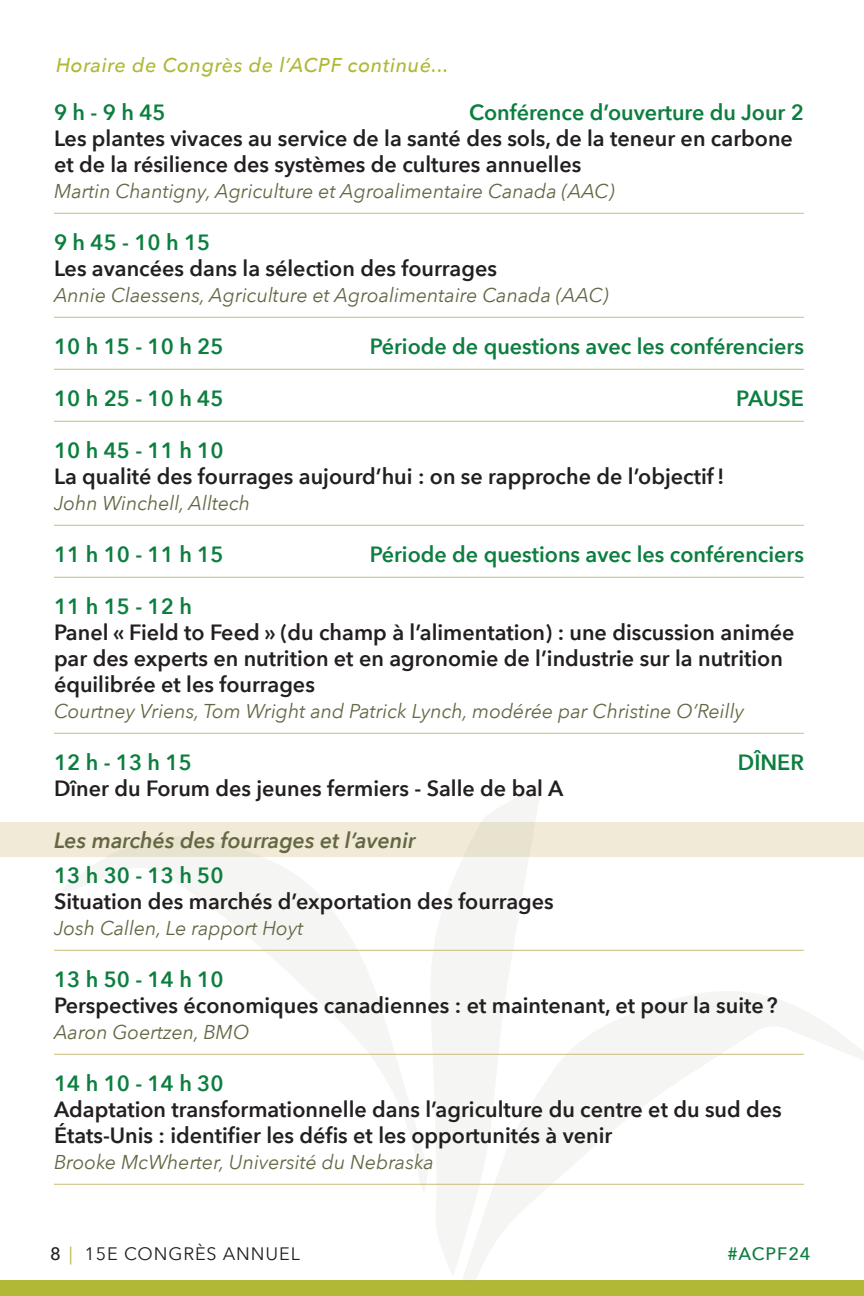
<style>
.page{position:relative;width:864px;height:1296px;background:#fff}
.page>*{position:absolute;margin:0;border:0;box-sizing:border-box;transform-origin:0 0}
.t1{font:600 22px/26px "Avenir Next";color:#231f20}
.t2{font:600 22px "Avenir Next";color:#0c7e3f}
.t3{font:italic 600 22px "Avenir Next";color:#646744}
.t4{font:italic 20px "Avenir Next";color:#646744}
.t5{font:italic 500 20px "Avenir Next";letter-spacing:.03em;color:#b0b836}
.t6{font:18px "Avenir Next";letter-spacing:.05em;color:#231f20}
.t7{font:500 18px "Avenir Next";letter-spacing:.05em;color:#0c7e3f}
.s1{font-weight:500}
.s2{color:#b0b836}
</style>
<div class="page">
<div style="left:0;top:1280px;width:864px;height:16px;background:#b0b836"></div>
<div style="left:0;top:822px;width:864px;height:35px;background:#f0ead6"></div>
<svg style="left:429px;top:992px;width:435px;height:288px"></svg>
<svg style="left:430px;top:783px;width:112px;height:494px;fill:#f5f6f4"></svg>
<svg style="left:62px;top:857px;width:367px;height:334px"></svg>
<hr style="left:54px;top:213px;width:750px;height:1px;background:#cbbb77">
<hr style="left:54px;top:317px;width:750px;height:1px;background:#cbbb77">
<hr style="left:54px;top:369px;width:750px;height:1px;background:#cbbb77">
<hr style="left:54px;top:421px;width:750px;height:1px;background:#cbbb77">
<hr style="left:54px;top:525px;width:750px;height:1px;background:#cbbb77">
<hr style="left:54px;top:577px;width:750px;height:1px;background:#cbbb77">
<hr style="left:54px;top:733px;width:750px;height:1px;background:#cbbb77">
<hr style="left:54px;top:950px;width:750px;height:1px;background:#cbbb77">
<hr style="left:54px;top:1054px;width:750px;height:1px;background:#cbbb77">
<hr style="left:54px;top:1184px;width:750px;height:1px;background:#cbbb77">
<p class="t5" style="left:56px;top:48px;width:394px">Horaire de Congrès de l’ACPF continué...</p>
<p class="t2" style="left:54px;top:93px;width:113px">9 h - 9 h 45</p>
<p class="t2" style="left:469px;top:93px;width:336px">Conférence d’ouverture du Jour 2</p>
<p class="t1" style="left:54px;top:124px;width:740px">Les plantes vivaces au service de la santé des sols, de la teneur en carbone et de la résilience des systèmes de cultures annuelles</p>
<p class="t4" style="left:54px;top:174px;width:562px">Martin Chantigny, Agriculture et Agroalimentaire Canada (AAC)</p>
<p class="t2" style="left:54px;top:223px;width:158px">9 h 45 - 10 h 15</p>
<p class="t1" style="left:54px;top:254px;width:444px">Les avancées dans la sélection des fourrages</p>
<p class="t4" style="left:54px;top:278px;width:556px">Annie Claessens, Agriculture et Agroalimentaire Canada (AAC)</p>
<p class="t2" style="left:54px;top:327px;width:171px">10 h 15 - 10 h 25</p>
<p class="t2" style="left:370px;top:327px;width:436px">Période de questions avec les conférenciers</p>
<p class="t2" style="left:54px;top:379px;width:171px">10 h 25 - 10 h 45</p>
<p class="t2" style="left:736px;top:379px;width:69px">PAUSE</p>
<p class="t2" style="left:54px;top:431px;width:171px">10 h 45 - 11 h 10</p>
<p class="t1" style="left:54px;top:462px;width:672px">La qualité des fourrages aujourd’hui : on se rapproche de l’objectif!</p>
<p class="t4" style="left:54px;top:486px;width:198px">John Winchell, Alltech</p>
<p class="t2" style="left:54px;top:535px;width:171px">11 h 10 - 11 h 15</p>
<p class="t2" style="left:370px;top:535px;width:436px">Période de questions avec les conférenciers</p>
<p class="t2" style="left:54px;top:587px;width:139px">11 h 15 - 12 h</p>
<p class="t1" style="left:54px;top:618px;width:742px">Panel « Field to Feed » (du champ à l’alimentation) : une discussion animée par des experts en nutrition et en agronomie de l’industrie sur la nutrition équilibrée et les fourrages</p>
<p class="t4" style="left:54px;top:694px;width:692px">Courtney Vriens, Tom Wright and Patrick Lynch, modérée par Christine O’Reilly</p>
<p class="t2" style="left:54px;top:743px;width:139px">12 h - 13 h 15</p>
<p class="t2" style="left:738px;top:743px;width:68px">DÎNER</p>
<p class="t1" style="left:54px;top:774px;width:511px">Dîner du Forum des jeunes fermiers - Salle de bal A</p>
<p class="t3" style="left:54px;top:821px;width:363px">Les marchés des fourrages et l’avenir</p>
<p class="t2" style="left:54px;top:856px;width:171px">13 h 30 - 13 h 50</p>
<p class="t1" style="left:54px;top:887px;width:501px">Situation des marchés d’exportation des fourrages</p>
<p class="t4" style="left:54px;top:911px;width:251px">Josh Callen, Le rapport Hoyt</p>
<p class="t2" style="left:54px;top:960px;width:171px">13 h 50 - 14 h 10</p>
<p class="t1" style="left:54px;top:991px;width:725px">Perspectives économiques canadiennes : et maintenant, et pour la suite?</p>
<p class="t4" style="left:54px;top:1015px;width:197px">Aaron Goertzen, BMO</p>
<p class="t2" style="left:54px;top:1064px;width:171px">14 h 10 - 14 h 30</p>
<p class="t1" style="left:54px;top:1095px;width:729px">Adaptation transformationnelle dans l’agriculture du centre et du sud des<br>États-Unis : identifier les défis et les opportunités à venir</p>
<p class="t4" style="left:54px;top:1145px;width:382px">Brooke McWherter, Université du Nebraska</p>
<p class="t6" style="left:50px;top:1239px;width:251px"><span class="s1">8</span> <span class="s2">|</span> 15E CONGRÈS ANNUEL</p>
<p class="t7" style="left:727px;top:1238px;width:85px">#ACPF24</p>
</div>
